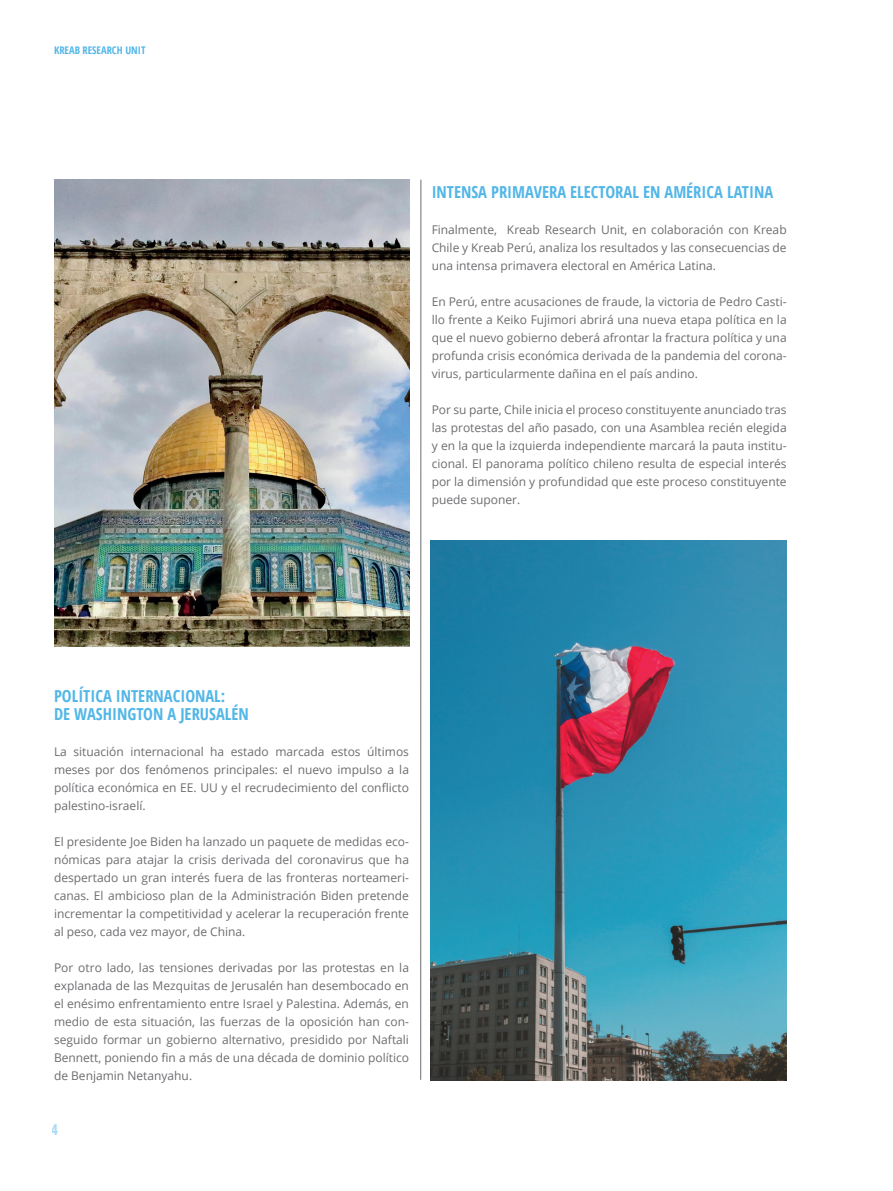
<style>
.page{position:relative;width:893px;height:1191px;background:#fff}
.page>*{position:absolute;margin:0;border:0;box-sizing:border-box;transform-origin:0 0}
.Listado{font:700 condensed 16.5px "Open Sans";color:#52b6e7}
.t1{font:700 condensed 15px "Open Sans";color:#52b6e7}
.Listado-2{font:12px/18px "Open Sans";color:#6c6d70;text-align:justify}
.t2{font:700 condensed 10.5px "Open Sans";color:#52b6e7}
</style>
<div class="page">
<hr style="left:420px;top:180px;width:1px;height:899px;background:#6c6d70">
<img style="left:54px;top:179px;width:355px;height:467px">
<img style="left:431px;top:540px;width:356px;height:540px">
<p class="t2" style="left:54px;top:43px;width:93px">KREAB RESEARCH UNIT</p>
<p class="Listado" style="left:432px;top:180px;width:343px">INTENSA PRIMAVERA ELECTORAL EN AMÉRICA LATINA</p>
<p class="Listado-2" style="left:432px;top:220px;width:356px">Finalmente, Kreab Research Unit, en colaboración con Kreab Chile y Kreab Perú, analiza los resultados y las consecuencias de una intensa primavera electoral en América Latina.</p>
<p class="Listado-2" style="left:432px;top:292px;width:356px">En Perú, entre acusaciones de fraude, la victoria de Pedro Casti&shy;llo frente a Keiko Fujimori abrirá una nueva etapa política en la que el nuevo gobierno deberá afrontar la fractura política y una profunda crisis económica derivada de la pandemia del corona&shy;virus, particularmente dañina en el país andino.</p>
<p class="Listado-2" style="left:432px;top:400px;width:356px">Por su parte, Chile inicia el proceso constituyente anunciado tras las protestas del año pasado, con una Asamblea recién elegida y en la que la izquierda independiente marcará la pauta institu&shy;cional. El panorama político chileno resulta de especial interés por la dimensión y profundidad que este proceso constituyente puede suponer.</p>
<p class="Listado" style="left:54px;top:684px;width:173px">POLÍTICA INTERNACIONAL:</p>
<p class="Listado" style="left:54px;top:702px;width:196px">DE WASHINGTON A JERUSALÉN</p>
<p class="Listado-2" style="left:54px;top:742px;width:356px">La situación internacional ha estado marcada estos últimos meses por dos fenómenos principales: el nuevo impulso a la política económica en EE. UU y el recrudecimiento del conflicto palestino-israelí.</p>
<p class="Listado-2" style="left:54px;top:832px;width:356px">El presidente Joe Biden ha lanzado un paquete de medidas eco&shy;nómicas para atajar la crisis derivada del coronavirus que ha despertado un gran interés fuera de las fronteras norteameri&shy;canas. El ambicioso plan de la Administración Biden pretende incrementar la competitividad y acelerar la recuperación frente al peso, cada vez mayor, de China.</p>
<p class="Listado-2" style="left:54px;top:958px;width:356px">Por otro lado, las tensiones derivadas por las protestas en la explanada de las Mezquitas de Jerusalén han desembocado en el enésimo enfrentamiento entre Israel y Palestina. Además, en medio de esta situación, las fuerzas de la oposición han con&shy;seguido formar un gobierno alternativo, presidido por Naftali Bennett, poniendo fin a más de una década de dominio político de Benjamin Netanyahu.</p>
<p class="t1" style="left:52px;top:1119px;width:8px">4</p>
</div>
